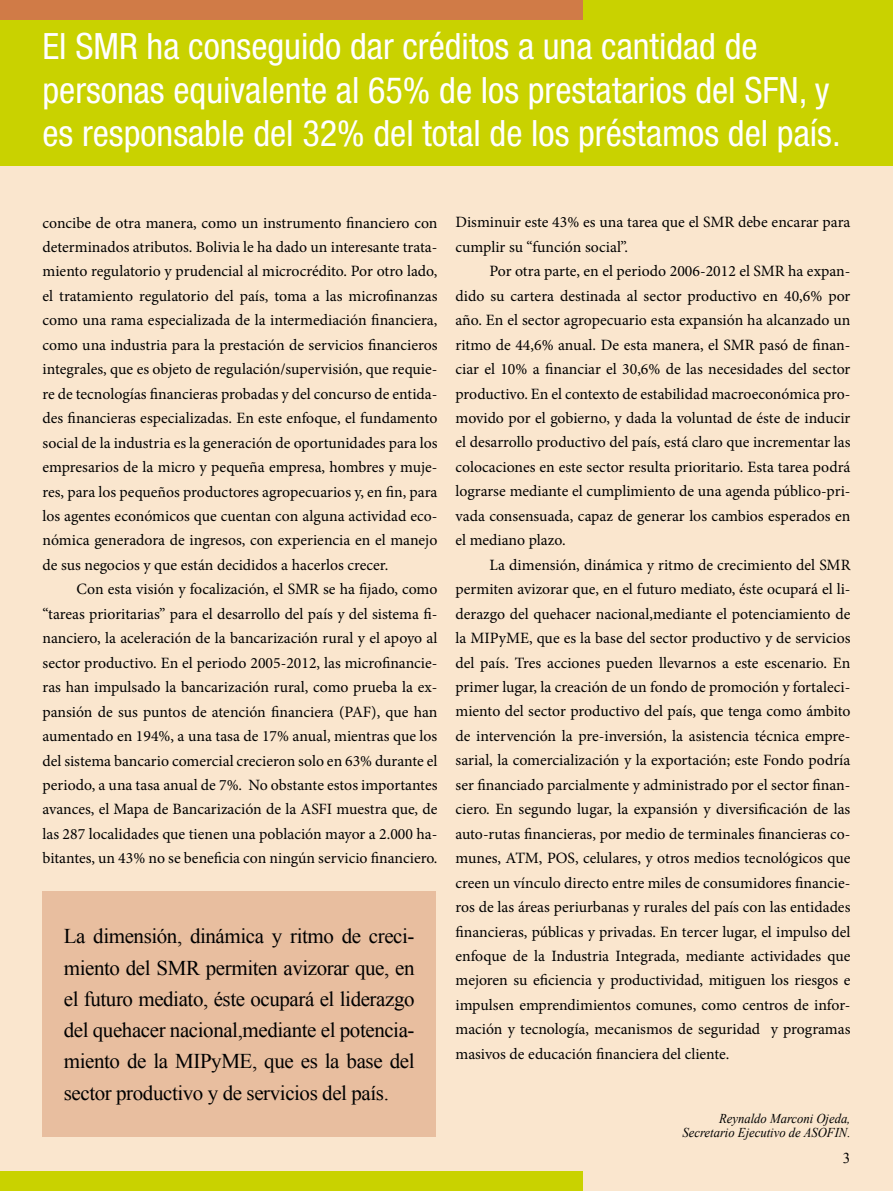
<style>
.page{position:relative;width:893px;height:1191px;background:#fae6ce}
.page>*{position:absolute;margin:0;border:0;box-sizing:border-box;transform-origin:0 0}
.t1{font:condensed 36.3px/43.5px "Helvetica Neue LT Std";color:#fff}
.t2{font:21px/31.2px "Times New Roman";letter-spacing:-.02em;color:#000;text-align:justify}
.t3{font:15.75px/24.5px "Minion Pro";color:#000;text-align:justify}
.t4{font:15px "Times New Roman";color:#000}
.t5{font:italic 13.5px/13.5px "Times New Roman";color:#000;text-align:right;scale:.94 1}
</style>
<div class="page">
<div style="left:0;top:0;width:893px;height:166px;background:#c9d200"></div>
<div style="left:0;top:0;width:583px;height:19px;background:#d07b47"></div>
<div style="left:0;top:1171px;width:583px;height:20px;background:#c9d200"></div>
<div style="left:43px;top:891px;width:393px;height:246px;background:#e8be9f"></div>
<h1 class="t1" style="left:43px;top:24px;width:800px">El SMR ha conseguido dar créditos a una cantidad de personas equivalente al 65% de los prestatarios del SFN, y es responsable del 32% del total de los préstamos del país.</h1>
<p class="t3" style="left:43px;top:210px;width:396px">concibe de otra manera, como un instrumento financiero con determinados atributos. Bolivia le ha dado un interesante trata&shy;miento regulatorio y prudencial al microcrédito. Por otro lado, el tratamiento regulatorio del país, toma a las microfinanzas como una rama especializada de la intermediación financiera, como una industria para la prestación de servicios financieros integrales, que es objeto de regulación/supervisión, que requie&shy;re de tecnologías financieras probadas y del concurso de entida&shy;des financieras especializadas. En este enfoque, el fundamento social de la industria es la generación de oportunidades para los empresarios de la micro y pequeña empresa, hombres y muje&shy;res, para los pequeños productores agropecuarios y, en fin, para los agentes económicos que cuentan con alguna actividad eco&shy;nómica generadora de ingresos, con experiencia en el manejo de sus negocios y que están decididos a hacerlos crecer.</p>
<p class="t3" style="left:43px;top:577px;width:396px;text-indent:34px">Con esta visión y focalización, el SMR se ha fijado, como “tareas prioritarias” para el desarrollo del país y del sistema fi&shy;nanciero, la aceleración de la bancarización rural y el apoyo al sector productivo. En el periodo 2005-2012, las microfinancie&shy;ras han impulsado la bancarización rural, como prueba la ex&shy;pansión de sus puntos de atención financiera (PAF), que han aumentado en 194%, a una tasa de 17% anual, mientras que los del sistema bancario comercial crecieron solo en 63% durante el periodo, a una tasa anual de 7%. No obstante estos importantes avances, el Mapa de Bancarización de la ASFI muestra que, de las 287 localidades que tienen una población mayor a 2.000 ha&shy;bitantes, un 43% no se beneficia con ningún servicio financiero.</p>
<p class="t2" style="left:64px;top:920px;width:352px">La dimensión, dinámica y ritmo de creci&shy;miento del SMR permiten avizorar que, en el futuro mediato, éste ocupará el liderazgo del quehacer nacional,mediante el potencia&shy;miento de la MIPyME, que es la base del sector productivo y de servicios del país.</p>
<p class="t3" style="left:455px;top:210px;width:396px">Disminuir este 43% es una tarea que el SMR debe encarar para cumplir su “función social”.</p>
<p class="t3" style="left:455px;top:259px;width:396px;text-indent:34px">Por otra parte, en el periodo 2006-2012 el SMR ha expan&shy;dido su cartera destinada al sector productivo en 40,6% por año. En el sector agropecuario esta expansión ha alcanzado un ritmo de 44,6% anual. De esta manera, el SMR pasó de finan&shy;ciar el 10% a financiar el 30,6% de las necesidades del sector productivo. En el contexto de estabilidad macroeconómica pro&shy;movido por el gobierno, y dada la voluntad de éste de inducir el desarrollo productivo del país, está claro que incrementar las colocaciones en este sector resulta prioritario. Esta tarea podrá lograrse mediante el cumplimiento de una agenda público-pri&shy;vada consensuada, capaz de generar los cambios esperados en el mediano plazo.</p>
<p class="t3" style="left:455px;top:552px;width:396px;text-indent:34px">La dimensión, dinámica y ritmo de crecimiento del SMR permiten avizorar que, en el futuro mediato, éste ocupará el li&shy;derazgo del quehacer nacional,mediante el potenciamiento de la MIPyME, que es la base del sector productivo y de servicios del país. Tres acciones pueden llevarnos a este escenario. En primer lugar, la creación de un fondo de promoción y fortaleci&shy;miento del sector productivo del país, que tenga como ámbito de intervención la pre-inversión, la asistencia técnica empre&shy;sarial, la comercialización y la exportación; este Fondo podría ser financiado parcialmente y administrado por el sector finan&shy;ciero. En segundo lugar, la expansión y diversificación de las auto-rutas financieras, por medio de terminales financieras co&shy;munes, ATM, POS, celulares, y otros medios tecnológicos que creen un vínculo directo entre miles de consumidores financie&shy;ros de las áreas periurbanas y rurales del país con las entidades financieras, públicas y privadas. En tercer lugar, el impulso del enfoque de la Industria Integrada, mediante actividades que mejoren su eficiencia y productividad, mitiguen los riesgos e impulsen emprendimientos comunes, como centros de infor&shy;mación y tecnología, mecanismos de seguridad y programas masivos de educación financiera del cliente.</p>
<p class="t5" style="left:682px;top:1111px;width:180px">Reynaldo Marconi Ojeda,<br>Secretario Ejecutivo de ASOFIN.</p>
<p class="t4" style="left:843px;top:1148px;width:9px">3</p>
</div>
